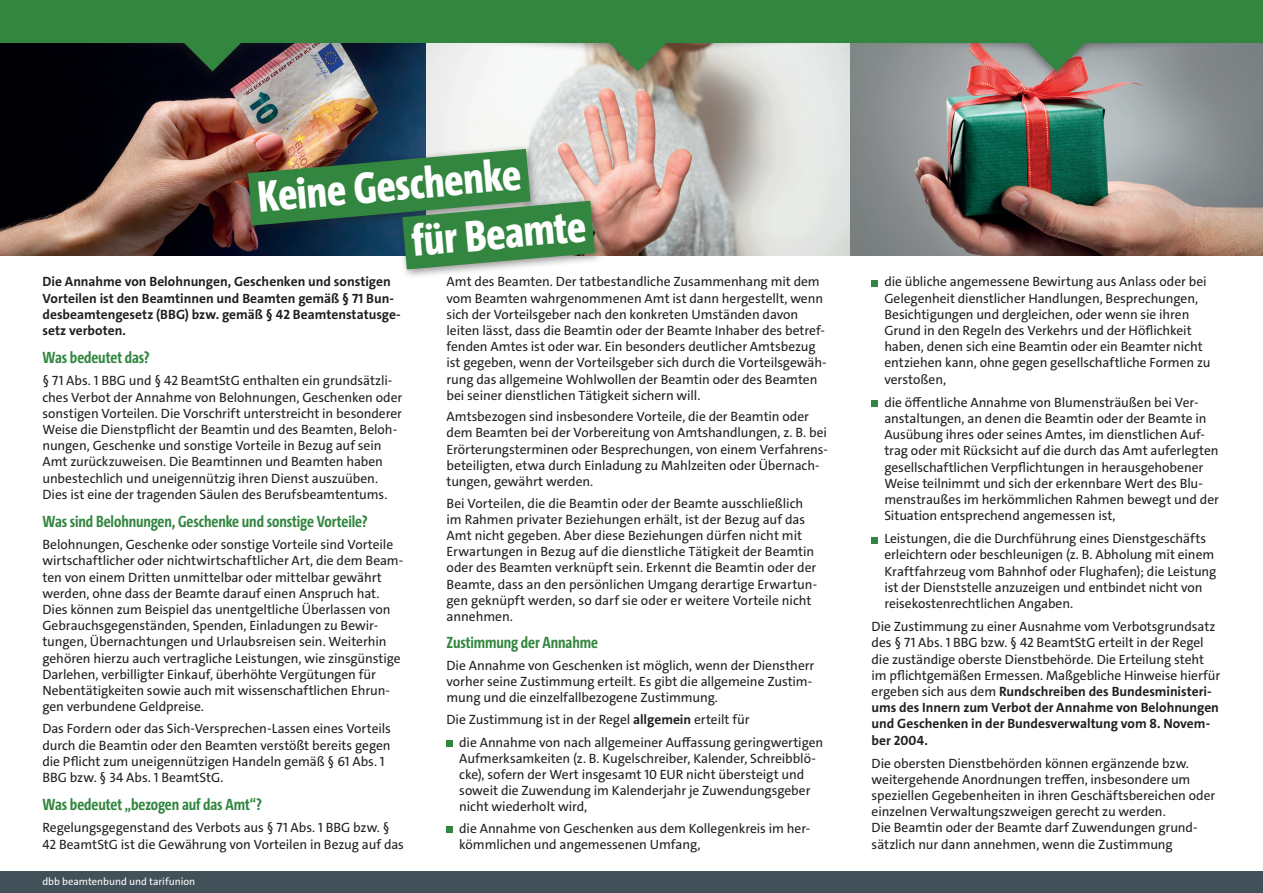
<style>
.page{position:relative;width:1263px;height:893px;background:#fff}
.page>*{position:absolute;margin:0;border:0;box-sizing:border-box;transform-origin:0 0}
.t1{font:800 45px/57.3px "The Sans Cd LF8";color:#fff}
.t2{font:700 16.5px "The Sans Cd LF7";letter-spacing:-.01em;color:#32863f}
.t3{font:13.5px/16.2px "The Sans C4 s";letter-spacing:-.005em;color:#231f20}
.t4{font:700 13.5px/16.2px "The Sans C4 s";color:#231f20}
.t5{font:10.5px "The Sans C4 s";color:#fff}
.s1{font-weight:700}
</style>
<div class="page">
<img style="left:425px;top:42px;width:425px;height:213px">
<img style="left:0;top:42px;width:425px;height:213px">
<div style="left:6px;top:0;width:413px;height:83px;background:#231f20;opacity:.5"></div>
<svg style="left:15px;top:42px;width:395px;height:29px;background:#222c31"></svg>
<div style="left:0;top:872px;width:1263px;height:21px;background:#425159"></div>
<img style="left:850px;top:83px;width:413px;height:172px">
<div style="left:850px;top:0;width:413px;height:83px;background:#231f20;opacity:.5"></div>
<svg style="left:859px;top:42px;width:395px;height:29px;background:#8c9089"></svg>
<div style="left:431px;top:0;width:413px;height:83px;background:#231f20;opacity:.5"></div>
<svg style="left:440px;top:42px;width:395px;height:29px"></svg>
<div style="left:0;top:0;width:1263px;height:42px;background:#32863f"></div>
<img style="left:193px;top:118px;width:392px;height:138px">
<svg style="left:348px;top:170px;width:301px;height:107px;background:#729873"></svg>
<div style="left:446px;top:740px;width:7px;height:7px;background:#32863f"></div>
<div style="left:446px;top:826px;width:7px;height:7px;background:#32863f"></div>
<svg style="left:872px;top:280px;width:6px;height:6px"></svg>
<div style="left:872px;top:400px;width:6px;height:7px;background:#32863f"></div>
<svg style="left:872px;top:537px;width:6px;height:6px"></svg>
<h1 class="t1" style="left:405px;top:154px;width:176px;text-indent:-150px;rotate:-5deg">Keine Geschenke<br>für Beamte</h1>
<p class="t4" style="left:42px;top:274px;width:360px">Die Annahme von Belohnungen, Geschenken und sonstigen Vorteilen ist den Beamtinnen und Beamten gemäß § 71 Bun&shy;desbeamtengesetz (BBG) bzw. gemäß § 42 Beamtenstatusge&shy;setz verboten.</p>
<p class="t2" style="left:42px;top:347px;width:109px">Was bedeutet das?</p>
<p class="t3" style="left:42px;top:373px;width:361px">§ 71 Abs. 1 BBG und § 42 BeamtStG enthalten ein grundsätzli&shy;ches Verbot der Annahme von Belohnungen, Geschenken oder sonstigen Vorteilen. Die Vorschrift unterstreicht in besonderer Weise die Dienstpflicht der Beamtin und des Beamten, Beloh&shy;nungen, Geschenke und sonstige Vorteile in Bezug auf sein Amt zurückzuweisen. Die Beamtinnen und Beamten haben unbestechlich und uneigennützig ihren Dienst auszuüben.<br>Dies ist eine der tragenden Säulen des Berufsbeamtentums.</p>
<p class="t2" style="left:42px;top:511px;width:327px">Was sind Belohnungen, Geschenke und sonstige Vorteile?</p>
<p class="t3" style="left:42px;top:537px;width:362px">Belohnungen, Geschenke oder sonstige Vorteile sind Vorteile wirtschaftlicher oder nichtwirtschaftlicher Art, die dem Beam&shy;ten von einem Dritten unmittelbar oder mittelbar gewährt werden, ohne dass der Beamte darauf einen Anspruch hat.<br>Dies können zum Beispiel das unentgeltliche Überlassen von Gebrauchsgegenständen, Spenden, Einladungen zu Bewir&shy;tungen, Übernachtungen und Urlaubsreisen sein. Weiterhin gehören hierzu auch vertragliche Leistungen, wie zinsgünstige Darlehen, verbilligter Einkauf, überhöhte Vergütungen für Nebentätigkeiten sowie auch mit wissenschaftlichen Ehrun&shy;gen verbundene Geldpreise.</p>
<p class="t3" style="left:42px;top:721px;width:350px">Das Fordern oder das Sich-Versprechen-Lassen eines Vorteils durch die Beamtin oder den Beamten verstößt bereits gegen die Pflicht zum uneigennützigen Handeln gemäß § 61 Abs. 1<br>BBG bzw. § 34 Abs. 1 BeamtStG.</p>
<p class="t2" style="left:42px;top:794px;width:221px">Was bedeutet „bezogen auf das Amt“?</p>
<p class="t3" style="left:42px;top:820px;width:363px">Regelungsgegenstand des Verbots aus § 71 Abs. 1 BBG bzw. §<br>42 BeamtStG ist die Gewährung von Vorteilen in Bezug auf das</p>
<p class="t5" style="left:43px;top:875px;width:154px">dbb beamtenbund und tarifunion</p>
<p class="t3" style="left:446px;top:274px;width:382px">Amt des Beamten. Der tatbestandliche Zusammenhang mit dem vom Beamten wahrgenommenen Amt ist dann hergestellt, wenn sich der Vorteilsgeber nach den konkreten Umständen davon leiten lässt, dass die Beamtin oder der Beamte Inhaber des betref&shy;fenden Amtes ist oder war. Ein besonders deutlicher Amtsbezug ist gegeben, wenn der Vorteilsgeber sich durch die Vorteilsgewäh&shy;rung das allgemeine Wohlwollen der Beamtin oder des Beamten bei seiner dienstlichen Tätigkeit sichern will.</p>
<p class="t3" style="left:446px;top:409px;width:383px">Amtsbezogen sind insbesondere Vorteile, die der Beamtin oder dem Beamten bei der Vorbereitung von Amtshandlungen, z. B. bei Erörterungsterminen oder Besprechungen, von einem Verfahrens&shy;beteiligten, etwa durch Einladung zu Mahlzeiten oder Übernach&shy;tungen, gewährt werden.</p>
<p class="t3" style="left:446px;top:495px;width:372px">Bei Vorteilen, die die Beamtin oder der Beamte ausschließlich im Rahmen privater Beziehungen erhält, ist der Bezug auf das Amt nicht gegeben. Aber diese Beziehungen dürfen nicht mit Erwartungen in Bezug auf die dienstliche Tätigkeit der Beamtin oder des Beamten verknüpft sein. Erkennt die Beamtin oder der Beamte, dass an den persönlichen Umgang derartige Erwartun&shy;gen geknüpft werden, so darf sie oder er weitere Vorteile nicht annehmen.</p>
<p class="t2" style="left:446px;top:631px;width:153px">Zustimmung der Annahme</p>
<p class="t3" style="left:446px;top:657px;width:369px">Die Annahme von Geschenken ist möglich, wenn der Dienstherr vorher seine Zustimmung erteilt. Es gibt die allgemeine Zustim&shy;mung und die einzelfallbezogene Zustimmung.</p>
<p class="t3" style="left:459px;top:709px;width:366px;line-height:22.2px;text-indent:-13px">Die Zustimmung ist in der Regel <span class="s1">allgemein</span> erteilt für<br>die Annahme von nach allgemeiner Auffassung geringwertigen</p>
<p class="t3" style="left:459px;top:750px;width:358px">Aufmerksamkeiten (z. B. Kugelschreiber, Kalender, Schreibblö&shy;cke), sofern der Wert insgesamt 10 EUR nicht übersteigt und soweit die Zuwendung im Kalenderjahr je Zuwendungsgeber nicht wiederholt wird,</p>
<p class="t3" style="left:459px;top:820px;width:353px">die Annahme von Geschenken aus dem Kollegenkreis im her&shy;kömmlichen und angemessenen Umfang,</p>
<p class="t3" style="left:884px;top:274px;width:328px">die übliche angemessene Bewirtung aus Anlass oder bei Gelegenheit dienstlicher Handlungen, Besprechungen, Besichtigungen und dergleichen, oder wenn sie ihren Grund in den Regeln des Verkehrs und der Höflichkeit haben, denen sich eine Beamtin oder ein Beamter nicht entziehen kann, ohne gegen gesellschaftliche Formen zu verstoßen,</p>
<p class="t3" style="left:884px;top:394px;width:336px">die öffentliche Annahme von Blumensträußen bei Ver&shy;anstaltungen, an denen die Beamtin oder der Beamte in Ausübung ihres oder seines Amtes, im dienstlichen Auf&shy;trag oder mit Rücksicht auf die durch das Amt auferlegten gesellschaftlichen Verpflichtungen in herausgehobener Weise teilnimmt und sich der erkennbare Wert des Blu&shy;menstraußes im herkömmlichen Rahmen bewegt und der Situation entsprechend angemessen ist,</p>
<p class="t3" style="left:884px;top:531px;width:333px">Leistungen, die die Durchführung eines Dienstgeschäfts erleichtern oder beschleunigen (z. B. Abholung mit einem Kraftfahrzeug vom Bahnhof oder Flughafen); die Leistung ist der Dienststelle anzuzeigen und entbindet nicht von reisekostenrechtlichen Angaben.</p>
<p class="t3" style="left:872px;top:619px;width:350px">Die Zustimmung zu einer Ausnahme vom Verbotsgrundsatz des § 71 Abs. 1 BBG bzw. § 42 BeamtStG erteilt in der Regel die zuständige oberste Dienstbehörde. Die Erteilung steht im pflichtgemäßen Ermessen. Maßgebliche Hinweise hierfür ergeben sich aus dem <span class="s1">Rundschreiben des Bundesministeri&shy;ums des Innern zum Verbot der Annahme von Belohnungen und Geschenken in der Bundesverwaltung vom 8. Novem&shy;ber 2004.</span></p>
<p class="t3" style="left:872px;top:755px;width:345px">Die obersten Dienstbehörden können ergänzende bzw. weitergehende Anordnungen treffen, insbesondere um speziellen Gegebenheiten in ihren Geschäftsbereichen oder einzelnen Verwaltungszweigen gerecht zu werden.<br>Die Beamtin oder der Beamte darf Zuwendungen grund&shy;sätzlich nur dann annehmen, wenn die Zustimmung</p>
</div>
